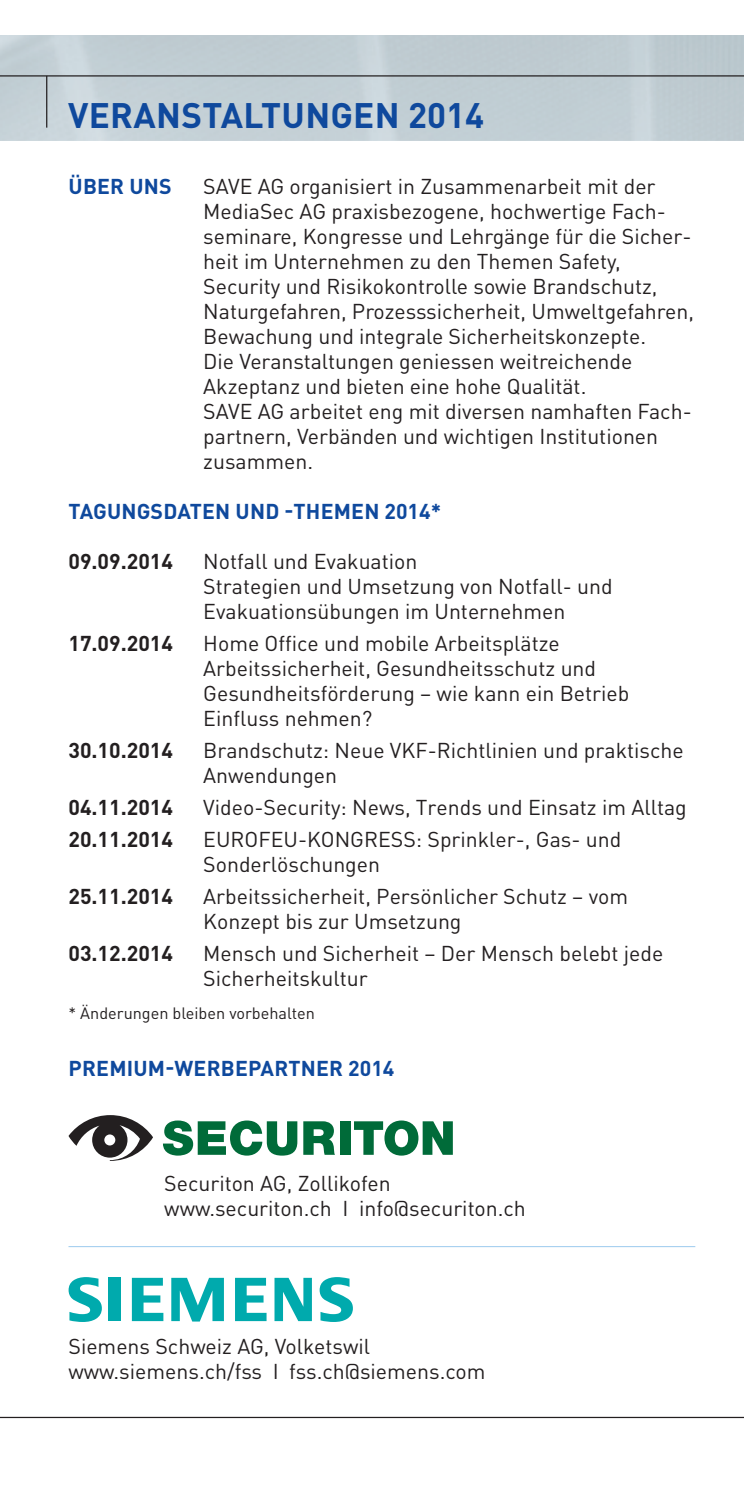
<style>
.page{position:relative;width:745px;height:1489px;background:#fff}
.page>*{position:absolute;margin:0;border:0;box-sizing:border-box;transform-origin:0 0}
.t1{font:700 35px "DINOT";letter-spacing:.01em;color:#0f499d}
.t2{font:21.25px/25px "DINOT";color:#231f20}
.t3{font:700 21.25px "DINOT";color:#231f20}
.t4{font:700 21.25px "DINOT";letter-spacing:.01em;color:#0f499d}
.t5{font:16.25px "DINOT";color:#231f20}
</style>
<div class="page">
<img style="left:0;top:35px;width:742px;height:106px">
<hr style="left:0;top:1416px;width:742px;height:1px;background:#231f20">
<hr style="left:0;top:75px;width:742px;height:1px;background:#231f20">
<hr style="left:68px;top:1246px;width:626px;height:1px;background:#9ccbee">
<svg style="left:163px;top:1120px;width:134px;height:35px"></svg>
<svg style="left:303px;top:1121px;width:32px;height:33px"></svg>
<div style="left:340px;top:1121px;width:10px;height:33px;background:#006b39"></div>
<svg style="left:354px;top:1120px;width:98px;height:35px"></svg>
<svg style="left:68px;top:1115px;width:85px;height:45px"></svg>
<svg style="left:69px;top:1277px;width:33px;height:44px"></svg>
<div style="left:109px;top:1277px;width:12px;height:43px;background:#00aaad"></div>
<svg style="left:132px;top:1277px;width:31px;height:43px"></svg>
<svg style="left:171px;top:1277px;width:53px;height:44px"></svg>
<svg style="left:235px;top:1277px;width:31px;height:43px"></svg>
<svg style="left:274px;top:1277px;width:38px;height:43px"></svg>
<svg style="left:319px;top:1277px;width:33px;height:44px"></svg>
<hr style="left:46px;top:76px;width:1px;height:52px;background:#231f20">
<h1 class="t1" style="left:68px;top:91px;width:417px">VERANSTALTUNGEN 2014</h1>
<p class="t4" style="left:69px;top:171px;width:104px">ÜBER UNS</p>
<p class="t2" style="left:203px;top:172px;width:492px">SAVE AG organisiert in Zusammenarbeit mit der MediaSec AG praxisbezogene, hochwertige Fach&shy;seminare, Kongresse und Lehrgänge für die Sicher&shy;heit im Unternehmen zu den Themen Safety, Security und Risikokontrolle sowie Brandschutz, Naturgefahren, Prozesssicherheit, Umweltgefahren, Bewachung und integrale Sicherheitskonzepte.<br>Die Veranstaltungen geniessen weitreichende Akzeptanz und bieten eine hohe Qualität.<br>SAVE AG arbeitet eng mit diversen namhaften Fach&shy;partnern, Verbänden und wichtigen Institutionen zusammen.</p>
<p class="t4" style="left:69px;top:496px;width:374px">TAGUNGSDATEN UND -THEMEN 2014*</p>
<p class="t3" style="left:68px;top:546px;width:106px">09.09.2014</p>
<p class="t2" style="left:203px;top:547px;width:410px">Notfall und Evakuation<br>Strategien und Umsetzung von Notfall- und<br>Evakuationsübungen im Unternehmen</p>
<p class="t3" style="left:68px;top:628px;width:106px">17.09.2014</p>
<p class="t2" style="left:203px;top:629px;width:427px">Home Office und mobile Arbeitsplätze Arbeitssicherheit, Gesundheitsschutz und Gesundheitsförderung – wie kann ein Betrieb Einfluss nehmen?</p>
<p class="t3" style="left:68px;top:735px;width:106px">30.10.2014</p>
<p class="t2" style="left:203px;top:736px;width:481px">Brandschutz: Neue VKF-Richtlinien und praktische<br>Anwendungen</p>
<p class="t3" style="left:68px;top:792px;width:106px">04.11.2014</p>
<p class="t2" style="left:203px;top:793px;width:484px">Video-Security: News, Trends und Einsatz im Alltag</p>
<p class="t3" style="left:68px;top:824px;width:106px">20.11.2014</p>
<p class="t2" style="left:203px;top:826px;width:419px">EUROFEU-KONGRESS: Sprinkler-, Gas- und<br>Sonderlöschungen</p>
<p class="t3" style="left:68px;top:882px;width:106px">25.11.2014</p>
<p class="t2" style="left:203px;top:883px;width:426px">Arbeitssicherheit, Persönlicher Schutz – vom<br>Konzept bis zur Umsetzung</p>
<p class="t3" style="left:68px;top:939px;width:106px">03.12.2014</p>
<p class="t2" style="left:203px;top:940px;width:461px">Mensch und Sicherheit – Der Mensch belebt jede<br>Sicherheitskultur</p>
<p class="t5" style="left:68px;top:1001px;width:248px">* Änderungen bleiben vorbehalten</p>
<p class="t4" style="left:69px;top:1053px;width:327px">PREMIUM-WERBEPARTNER 2014</p>
<p class="t2" style="left:164px;top:1169px;width:363px">Securiton AG, Zollikofen www.securiton.ch I info@securiton.ch</p>
<p class="t2" style="left:68px;top:1332px;width:418px">Siemens Schweiz AG, Volketswil www.siemens.ch/fss I fss.ch@siemens.com</p>
</div>
